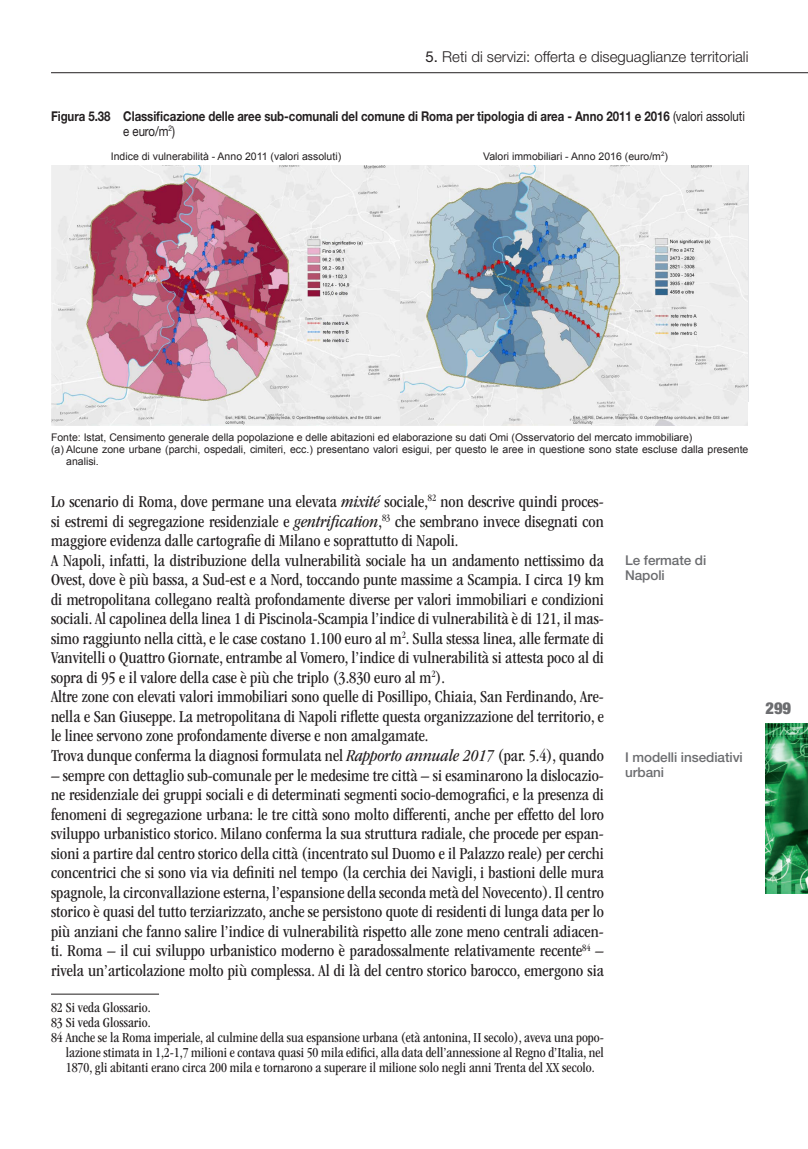
<style>
.page{position:relative;width:808px;height:1149px;background:#fff}
.page>*{position:absolute;margin:0;border:0;box-sizing:border-box;transform-origin:0 0}
.t1{font:condensed 17.25px/19.5px "ITC Garamond Std";color:#231f20}
.t2{font:900 condensed 16.5px "Helvetica Neue LT Std";color:#6c6d70}
.t3{font:300 15px "Helvetica Neue LT Std";color:#231f20}
.t4{font:condensed 14.25px "ITC Garamond Std";color:#231f20}
.t5{font:700 13.5px/15px "Helvetica Neue LT Std";letter-spacing:-.005em;color:#231f20;scale:.85 1}
.t6{font:500 13.5px/15px "Helvetica Neue LT Std";letter-spacing:-.005em;color:#6c6d70}
.t7{font:10.5px "Arial";color:#231f20}
.s1{font-weight:400}
.s2{font-style:italic}
</style>
<div class="page">
<hr style="left:51px;top:72px;width:757px;height:1px;background:#231f20">
<img style="left:765px;top:723px;width:43px;height:170px">
<hr style="left:51px;top:993px;width:108px;height:1px;background:#231f20">
<img style="left:51px;top:165px;width:696px;height:260px">
<p class="t3" style="left:425px;top:47px;width:324px"><span class="s1">5.</span> Reti di servizi: offerta e diseguaglianze territoriali</p>
<p class="t5" style="left:123px;top:108px;width:733px;text-indent:-72px">Figura 5.38 Classificazione delle aree sub-comunali del comune di Roma per tipologia di area - Anno 2011 e 2016 <span class="s1">(valori assoluti e euro/m</span><sup>2</sup><span class="s1">)</span></p>
<p class="t7" style="left:111px;top:150px;width:232px">Indice di vulnerabilità - Anno 2011 (valori assoluti)</p>
<p class="t7" style="left:483px;top:149px;width:186px">Valori immobiliari - Anno 2016 (euro/m<sup>2</sup>)</p>
<p class="t7" style="left:51px;top:430px;width:643px">Fonte: Istat, Censimento generale della popolazione e delle abitazioni ed elaborazione su dati Omi (Osservatorio del mercato immobiliare)</p>
<p class="t7" style="left:51px;top:442px;width:699px">(a) Alcune zone urbane (parchi, ospedali, cimiteri, ecc.) presentano valori esigui, per questo le aree in questione sono state escluse dalla presente</p>
<p class="t7" style="left:66px;top:454px;width:34px">analisi.</p>
<p class="t1" style="left:51px;top:491px;width:554px">Lo scenario di Roma, dove permane una elevata <span class="s2">mixité</span> sociale,<sup>82</sup> non descrive quindi proces&shy;si estremi di segregazione residenziale e <span class="s2">gentrification</span>,<sup>83</sup> che sembrano invece disegnati con maggiore evidenza dalle cartografie di Milano e soprattutto di Napoli.<br>A Napoli, infatti, la distribuzione della vulnerabilità sociale ha un andamento nettissimo da Ovest, dove è più bassa, a Sud-est e a Nord, toccando punte massime a Scampia. I circa 19 km di metropolitana collegano realtà profondamente diverse per valori immobiliari e condizioni sociali. Al capolinea della linea 1 di Piscinola-Scampia l’indice di vulnerabilità è di 121, il mas&shy;simo raggiunto nella città, e le case costano 1.100 euro al m<sup>2</sup>. Sulla stessa linea, alle fermate di Vanvitelli o Quattro Giornate, entrambe al Vomero, l’indice di vulnerabilità si attesta poco al di sopra di 95 e il valore della case è più che triplo (3.830 euro al m<sup>2</sup>).<br>Altre zone con elevati valori immobiliari sono quelle di Posillipo, Chiaia, San Ferdinando, Are&shy;nella e San Giuseppe. La metropolitana di Napoli riflette questa organizzazione del territorio, e le linee servono zone profondamente diverse e non amalgamate.<br>Trova dunque conferma la diagnosi formulata nel <span class="s2">Rapporto annuale 2017</span> (par. 5.4), quando</p>
<p class="t1" style="left:51px;top:765px;width:554px;text-align:justify">– sempre con dettaglio sub-comunale per le medesime tre città – si esaminarono la dislocazio&shy;ne residenziale dei gruppi sociali e di determinati segmenti socio-demografici, e la presenza di fenomeni di segregazione urbana: le tre città sono molto differenti, anche per effetto del loro sviluppo urbanistico storico. Milano conferma la sua struttura radiale, che procede per espan&shy;sioni a partire dal centro storico della città (incentrato sul Duomo e il Palazzo reale) per cerchi concentrici che si sono via via definiti nel tempo (la cerchia dei Navigli, i bastioni delle mura spagnole, la circonvallazione esterna, l’espansione della seconda metà del Novecento). Il centro storico è quasi del tutto terziarizzato, anche se persistono quote di residenti di lunga data per lo più anziani che fanno salire l’indice di vulnerabilità rispetto alle zone meno centrali adiacen&shy;ti. Roma – il cui sviluppo urbanistico moderno è paradossalmente relativamente recente<sup>84</sup> – rivela un’articolazione molto più complessa. Al di là del centro storico barocco, emergono sia</p>
<p class="t4" style="left:51px;top:999px;width:101px">82 Si veda Glossario.</p>
<p class="t4" style="left:51px;top:1014px;width:101px">83 Si veda Glossario.</p>
<p class="t4" style="left:51px;top:1029px;width:554px">84 Anche se la Roma imperiale, al culmine della sua espansione urbana (età antonina, II secolo), aveva una popo-</p>
<p class="t4" style="left:66px;top:1044px;width:540px">lazione stimata in 1,2-1,7 milioni e contava quasi 50 mila edifici, alla data dell’annessione al Regno d’Italia, nel</p>
<p class="t4" style="left:66px;top:1059px;width:530px">1870, gli abitanti erano circa 200 mila e tornarono a superare il milione solo negli anni Trenta del XX secolo.</p>
<p class="t6" style="left:625px;top:552px;width:83px">Le fermate di<br>Napoli</p>
<p class="t6" style="left:625px;top:748px;width:119px">I modelli insediativi urbani</p>
<p class="t2" style="left:765px;top:697px;width:27px">299</p>
</div>
